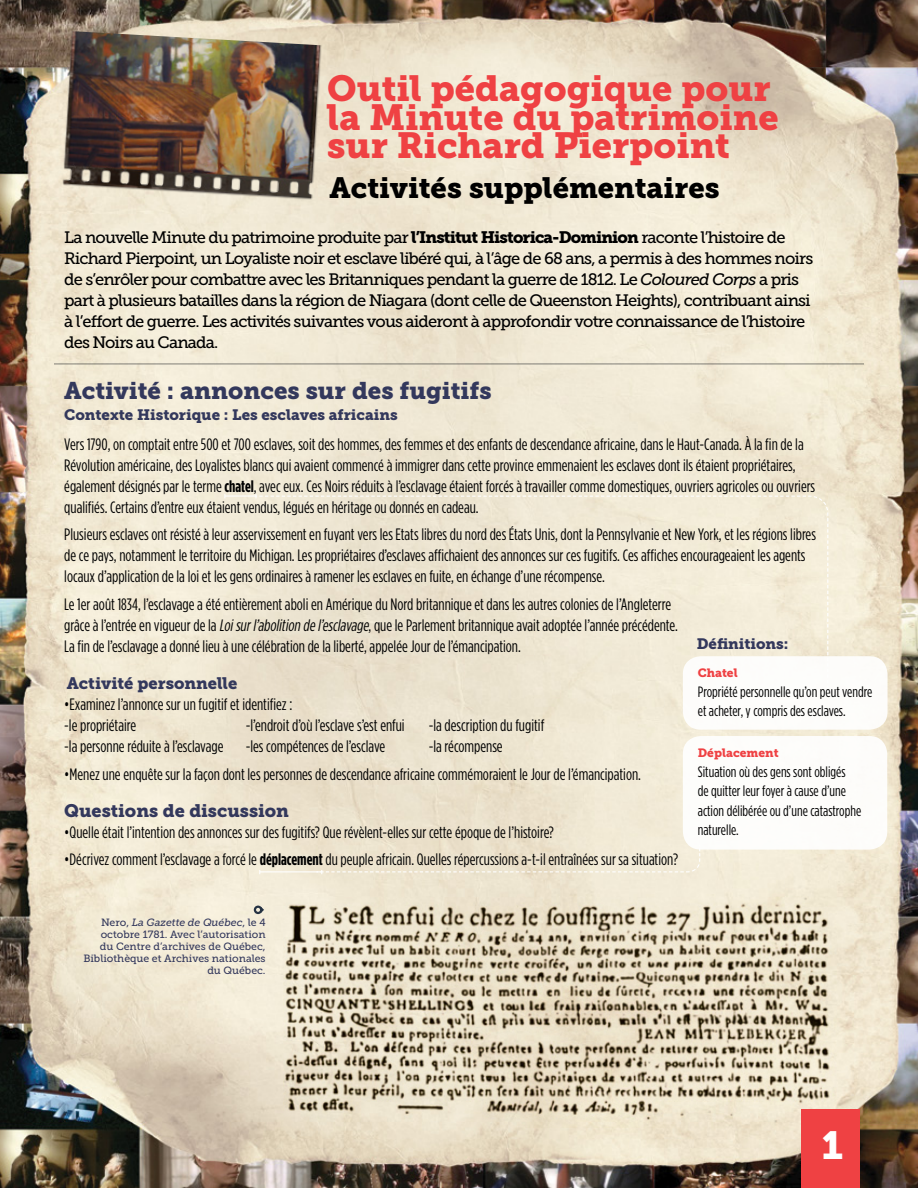
<style>
.page{position:relative;width:918px;height:1188px;background:#fff}
.page>*{position:absolute;margin:0;border:0;box-sizing:border-box;transform-origin:0 0}
.t1{font:39px "Museo Slab 900";color:#fff}
.t2{font:36.15px/28.5px "Museo Slab 900";color:#ef4143}
.t3{font:29.1px "Museo Slab 900";color:#000}
.t4{font:24px "Museo Slab 900";color:#33385c}
.t5{font:18px "Museo Slab 900";color:#33385c}
.t6{font:16.5px/21px "Gotham Condensed";color:#000}
.t7{font:16.5px/21px "Museo Slab 500";letter-spacing:-.05em;color:#000}
.t8{font:16.5px "Museo Slab 900";color:#33385c}
.t9{font:15px/19.5px "Gotham Condensed";color:#000}
.t10{font:15px "Museo Slab 900";color:#33385c}
.t11{font:12px "Museo Slab 900";color:#ef4143}
.t12{font:10.5px/12px "Museo Slab 500";color:#33385c;text-align:right}
.s1{font-family:"Museo Slab 900"}
.s2{font-style:italic}
.s3{font-weight:700}
</style>
<div class="page">
<img style="left:0;top:0;width:918px;height:1188px">
<img style="left:283px;top:895px;width:554px;height:232px">
<div style="left:254px;top:906px;width:8px;height:8px;border:2px solid #253243;border-radius:50%"></div>
<svg style="left:261px;top:907px;width:3px;height:6px"></svg>
<div style="left:801px;top:1109px;width:59px;height:79px;background:#ef4143"></div>
<img style="left:16px;top:28px;width:407px;height:185px">
<hr style="left:54px;top:363px;width:810px;height:1px;background:#939598">
<div style="left:683px;top:736px;width:204px;height:114px;background:#fff;border-radius:18px"></div>
<div style="left:683px;top:656px;width:205px;height:74px;background:#fff;border-radius:18px"></div>
<svg style="left:254px;top:497px;width:429px;height:197px;background:#ebe3cf"></svg>
<svg style="left:255px;top:494px;width:574px;height:196px;background:#efe7d4"></svg>
<hr style="left:225px;top:495px;width:32px;height:2px;background:#fff">
<hr style="left:260px;top:871px;width:62px;height:1px;background:#fff">
<svg style="left:315px;top:843px;width:386px;height:31px;background:#eee5d0"></svg>
<p class="t2" style="left:327px;top:75px;width:453px">Outil pédagogique pour la Minute du patrimoine sur Richard Pierpoint</p>
<p class="t3" style="left:330px;top:171px;width:391px">Activités supplémentaires</p>
<p class="t7" style="left:64px;top:227px;width:751px">La nouvelle Minute du patrimoine produite par <span class="s1">l’Institut Historica-Dominion</span> raconte l’histoire de Richard Pierpoint, un Loyaliste noir et esclave libéré qui, à l’âge de 68 ans, a permis à des hommes noirs de s’enrôler pour combattre avec les Britanniques pendant la guerre de 1812. Le <span class="s2">Coloured Corps</span> a pris part à plusieurs batailles dans la région de Niagara (dont celle de Queenston Heights), contribuant ainsi à l’effort de guerre. Les activités suivantes vous aideront à approfondir votre connaissance de l’histoire des Noirs au Canada.</p>
<p class="t4" style="left:64px;top:376px;width:429px">Activité : annonces sur des fugitifs</p>
<p class="t10" style="left:64px;top:406px;width:335px">Contexte Historique : Les esclaves africains</p>
<p class="t6" style="left:64px;top:433px;width:752px">Vers 1790, on comptait entre 500 et 700 esclaves, soit des hommes, des femmes et des enfants de descendance africaine, dans le Haut-Canada. À la fin de la Révolution américaine, des Loyalistes blancs qui avaient commencé à immigrer dans cette province emmenaient les esclaves dont ils étaient propriétaires, également désignés par le terme <span class="s3">chatel</span>, avec eux. Ces Noirs réduits à l’esclavage étaient forcés à travailler comme domestiques, ouvriers agricoles ou ouvriers qualifiés. Certains d’entre eux étaient vendus, légués en héritage ou donnés en cadeau.</p>
<p class="t6" style="left:64px;top:524px;width:753px">Plusieurs esclaves ont résisté à leur asservissement en fuyant vers les Etats libres du nord des États Unis, dont la Pennsylvanie et New York, et les régions libres de ce pays, notamment le territoire du Michigan. Les propriétaires d’esclaves affichaient des annonces sur ces fugitifs. Ces affiches encourageaient les agents locaux d’application de la loi et les gens ordinaires à ramener les esclaves en fuite, en échange d’une récompense.</p>
<p class="t6" style="left:64px;top:594px;width:615px">Le 1er août 1834, l’esclavage a été entièrement aboli en Amérique du Nord britannique et dans les autres colonies de l’Angleterre grâce à l’entrée en vigueur de la <span class="s2">Loisurl’abolition del’esclavage</span>, que le Parlement britannique avait adoptée l’année précédente.<br>La fin de l’esclavage a donné lieu à une célébration de la liberté, appelée Jour de l’émancipation.</p>
<p class="t8" style="left:67px;top:674px;width:172px">Activité personnelle</p>
<p class="t6" style="left:64px;top:694px;width:230px">•Examinez l’annonce sur un fugitif et identifiez : -le propriétaire</p>
<p class="t10" style="left:697px;top:635px;width:93px">Définitions:</p>
<p class="t11" style="left:698px;top:666px;width:41px">Chatel</p>
<p class="t9" style="left:698px;top:681px;width:176px">Propriété personnelle qu’on peut vendre et acheter, y compris des esclaves.</p>
<p class="t11" style="left:698px;top:746px;width:82px">Déplacement</p>
<p class="t9" style="left:698px;top:762px;width:165px">Situation où des gens sont obligés<br>de quitter leur foyer à cause d’une action délibérée ou d’une catastrophe naturelle.</p>
<p class="t6" style="left:246px;top:715px;width:160px">-l’endroit d’où l’esclave s’est enfui</p>
<p class="t6" style="left:429px;top:715px;width:117px">-la description du fugitif</p>
<p class="t6" style="left:64px;top:736px;width:161px">-la personne réduite à l’esclavage</p>
<p class="t6" style="left:246px;top:736px;width:141px">-les compétences de l’esclave</p>
<p class="t6" style="left:429px;top:736px;width:75px">-la récompense</p>
<p class="t6" style="left:64px;top:763px;width:578px">•Menez une enquête sur la façon dont les personnes de descendance africaine commémoraient le Jour de l’émancipation.</p>
<p class="t5" style="left:64px;top:800px;width:226px">Questions de discussion</p>
<p class="t6" style="left:64px;top:821px;width:491px">•Quelle était l’intention des annonces sur des fugitifs? Que révèlent-elles sur cette époque de l’histoire?</p>
<p class="t6" style="left:64px;top:849px;width:615px">•Décrivez comment l’esclavage a forcé le <span class="s3">déplacement</span> du peuple africain. Quelles répercussions a-t-il entraînées sur sa situation?</p>
<p class="t12" style="left:83px;top:916px;width:184px">Nero, <span class="s2">La Gazette de Québec</span>, le 4 octobre 1781. Avec l’autorisation<br>du Centre d’archives de Québec,<br>Bibliothèque et Archives nationales du Québec.</p>
<p class="t1" style="left:822px;top:1123px;width:23px">1</p>
</div>
